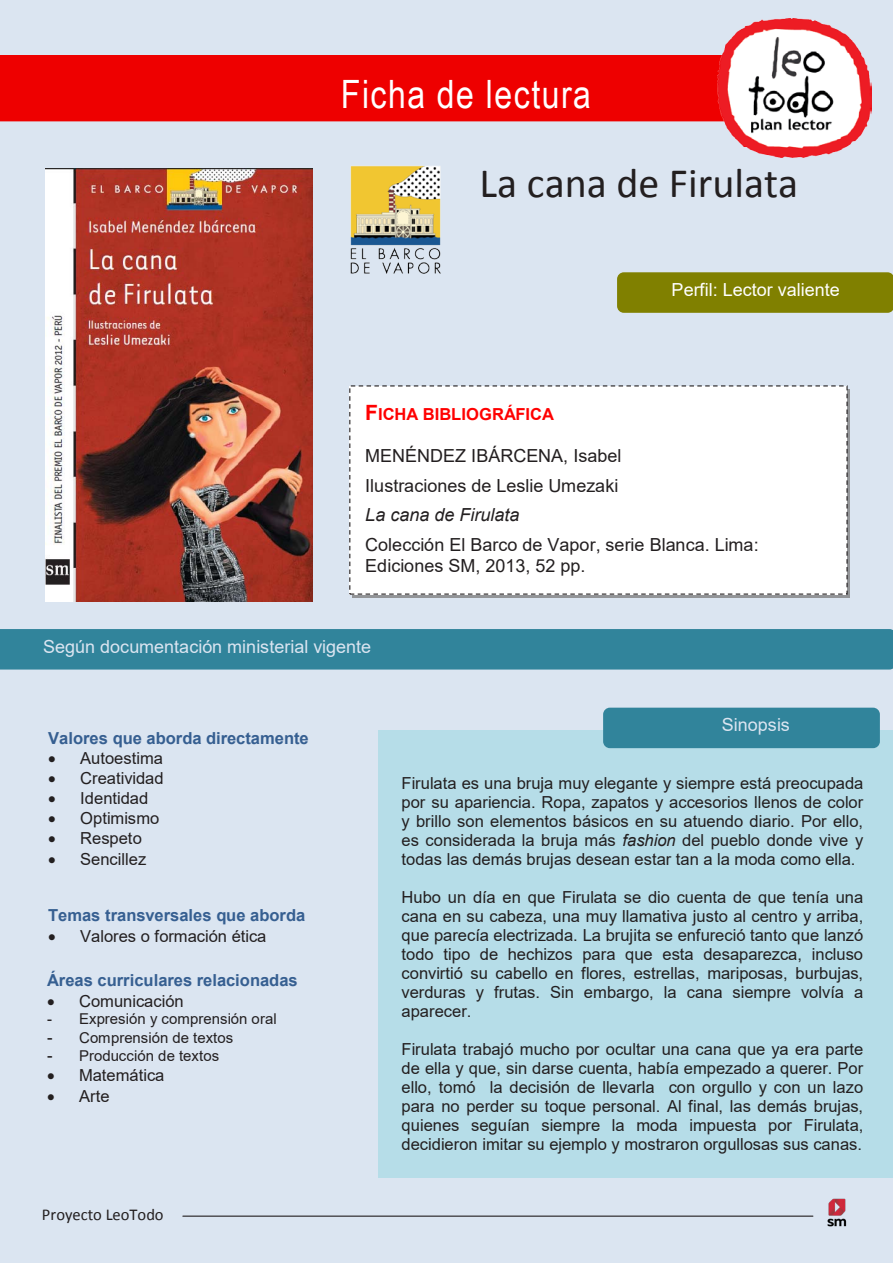
<style>
.page{position:relative;width:893px;height:1263px;background:#fff}
.page>*{position:absolute;margin:0;border:0;box-sizing:border-box;transform-origin:0 0}
.t1{font:42px "Calibri";color:#231f20}
.t2{font:39px "Arial Narrow";letter-spacing:.035em;color:#fff}
.t3{font:18px/29.7px "Arial";letter-spacing:.005em;color:#231f20}
.t4{font:18px "Arial";letter-spacing:.005em;color:#dbe5f1}
.t5{font:18px "Arial";letter-spacing:.005em;color:#fff}
.t6{font:16.5px/18.9px "Arial";color:#231f20;text-align:justify}
.t7{font:700 16.5px "Arial";color:#365f91}
.t8{font:700 16.5px "Arial";letter-spacing:.005em;color:#f00}
.t9{font:16.5px "Calibri";color:#231f20}
.t10{font:15px "Arial";color:#231f20}
.s1{font-size:21px}
.s2{font-style:italic}
.s3{font-size:16.5px}
</style>
<div class="page">
<div style="left:0;top:0;width:892px;height:1263px;background:#dbe5f1"></div>
<hr style="left:183px;top:1215px;width:630px;height:2px;background:#231f20">
<img style="left:46px;top:168px;width:267px;height:433px">
<div style="left:378px;top:730px;width:514px;height:448px;background:#b6dde8"></div>
<div style="left:350px;top:386px;width:497px;height:208px;background:#fff"></div>
<div style="left:617px;top:272px;width:275px;height:41px;background:#808000"></div>
<div style="left:603px;top:708px;width:277px;height:40px;background:#31849b;border-radius:7px"></div>
<div style="left:0;top:629px;width:892px;height:40px;background:#31849b"></div>
<div style="left:0;top:55px;width:717px;height:66px;background:#e00"></div>
<img style="left:717px;top:19px;width:154px;height:138px">
<img style="left:350px;top:166px;width:91px;height:107px">
<img style="left:810px;top:1198px;width:37px;height:29px">
<p class="t2" style="left:341px;top:66px;width:252px">Ficha de lectura</p>
<p class="t1" style="left:480px;top:156px;width:320px">La cana de Firulata</p>
<p class="t5" style="left:672px;top:277px;width:170px">Perfil: Lector valiente</p>
<p class="t8" style="left:365px;top:403px;width:190px"><span class="s1">F</span>ICHA BIBLIOGRÁFICA</p>
<p class="t3" style="left:365px;top:441px;width:395px">MENÉNDEZ IBÁRCENA, Isabel<br>Ilustraciones de Leslie Umezaki<br><span class="s2">La cana de Firulata<br></span>Colección El Barco de Vapor, serie Blanca. Lima:</p>
<p class="t3" style="left:365px;top:550px;width:222px">Ediciones SM, 2013, 52 pp.</p>
<p class="t4" style="left:43px;top:634px;width:330px">Según documentación ministerial vigente</p>
<p class="t7" style="left:48px;top:726px;width:262px">Valores que aborda directamente</p>
<p class="t6" style="left:48px;top:749px;width:116px">• Autoestima</p>
<p class="t6" style="left:48px;top:769px;width:117px">• Creatividad</p>
<p class="t6" style="left:48px;top:789px;width:102px">• Identidad</p>
<p class="t6" style="left:48px;top:809px;width:113px">• Optimismo</p>
<p class="t6" style="left:48px;top:829px;width:95px">• Respeto</p>
<p class="t6" style="left:48px;top:849px;width:100px">• Sencillez</p>
<p class="t7" style="left:48px;top:904px;width:259px">Temas transversales que aborda</p>
<p class="t6" style="left:48px;top:926px;width:220px">• Valores o formación ética</p>
<p class="t7" style="left:47px;top:969px;width:252px">Áreas curriculares relacionadas</p>
<p class="t6" style="left:47px;top:991px;width:138px">• Comunicación</p>
<p class="t10" style="left:47px;top:1008px;width:231px">- Expresión y comprensión oral</p>
<p class="t10" style="left:47px;top:1027px;width:187px"><span class="s3">-</span> Comprensión de textos</p>
<p class="t10" style="left:47px;top:1046px;width:173px"><span class="s3">-</span> Producción de textos</p>
<p class="t6" style="left:47px;top:1066px;width:119px">• Matemática</p>
<p class="t6" style="left:47px;top:1086px;width:64px">• Arte</p>
<p class="t9" style="left:42px;top:1204px;width:123px">Proyecto LeoTodo</p>
<p class="t4" style="left:722px;top:712px;width:70px">Sinopsis</p>
<p class="t6" style="left:402px;top:774px;width:463px">Firulata es una bruja muy elegante y siempre está preocupada por su apariencia. Ropa, zapatos y accesorios llenos de color y brillo son elementos básicos en su atuendo diario. Por ello, es considerada la bruja más <span class="s2">fashion</span> del pueblo donde vive y todas las demás brujas desean estar tan a la moda como ella.</p>
<p class="t6" style="left:402px;top:888px;width:463px">Hubo un día en que Firulata se dio cuenta de que tenía una cana en su cabeza, una muy llamativa justo al centro y arriba, que parecía electrizada. La brujita se enfureció tanto que lanzó todo tipo de hechizos para que esta desaparezca, incluso convirtió su cabello en flores, estrellas, mariposas, burbujas, verduras y frutas. Sin embargo, la cana siempre volvía a aparecer.</p>
<p class="t6" style="left:402px;top:1039px;width:463px">Firulata trabajó mucho por ocultar una cana que ya era parte de ella y que, sin darse cuenta, había empezado a querer. Por ello, tomó la decisión de llevarla con orgullo y con un lazo para no perder su toque personal. Al final, las demás brujas, quienes seguían siempre la moda impuesta por Firulata, decidieron imitar su ejemplo y mostraron orgullosas sus canas.</p>
</div>
